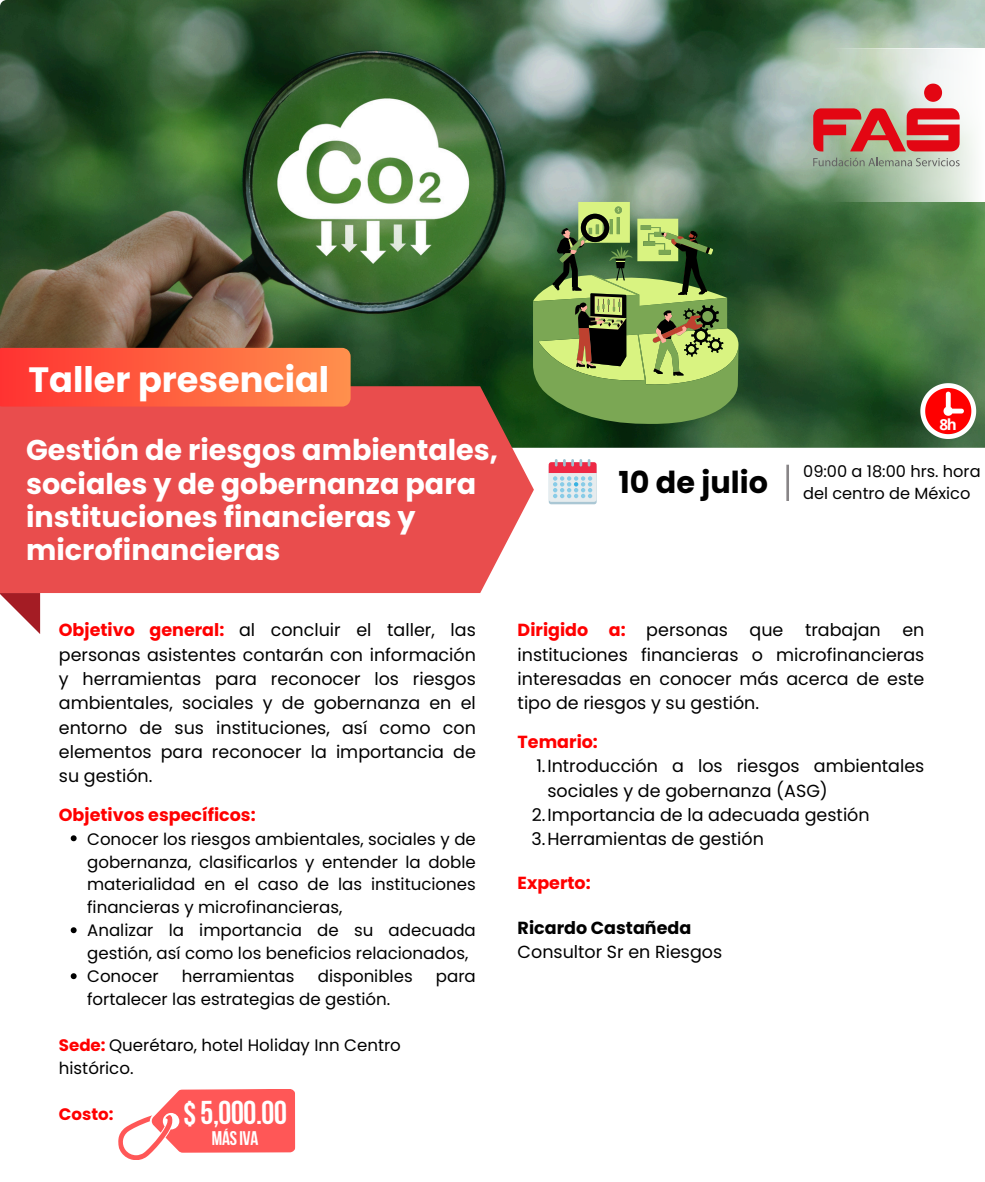
<style>
.page{position:relative;width:985px;height:1182px;background:#fff}
.page>*{position:absolute;margin:0;border:0;box-sizing:border-box;transform-origin:0 0}
.t1{font:700 35.09px "Poppins";color:#fff}
.t2{font:700 32.81px "Bebas Neue";color:#fff}
.t3{font:700 30.19px "Poppins";color:#000}
.t4{font:700 28.61px/33.2px "Poppins";color:#fff}
.t5{font:700 19.6px "Bebas Neue";color:#fff}
.t6{font:17.5px/24.3px "Poppins";color:#000;text-align:justify}
.t7{font:700 17.5px "Poppins";color:#f00}
.t8{font:700 17.5px "Poppins";color:#000}
.t9{font:16.62px/22.9px "Poppins";color:#000}
.t10{font:700 16.62px "Poppins";color:#f00}
.t11{font:16.19px/22.3px "Poppins";color:#000}
.t12{font:700 15.22px "Open Sans";color:#fff}
.s1{font-weight:700;color:#f00}
</style>
<div class="page">
<img style="left:0;top:0;width:984px;height:447px">
<svg style="left:831px;top:48px;width:153px;height:154px"></svg>
<div style="left:548px;top:464px;width:48px;height:40px;background:#aac7d4;border-radius:2px"></div>
<div style="left:548px;top:462px;width:48px;height:40px;background:#e6ecee;border-radius:3px"></div>
<svg style="left:548px;top:459px;width:48px;height:39px"></svg>
<svg style="left:0;top:593px;width:40px;height:40px"></svg>
<div style="left:0;top:386px;width:533px;height:207px;background:#e94d4d"></div>
<svg style="left:920px;top:383px;width:56px;height:56px"></svg>
<hr style="left:786px;top:464px;width:3px;height:37px;background:#888587">
<svg style="left:813px;top:158px;width:146px;height:8px"></svg>
<svg style="left:813px;top:84px;width:146px;height:67px;background:#ce7c76"></svg>
<svg style="left:0;top:348px;width:350px;height:58px;background:#fe603e"></svg>
<svg style="left:71px;top:835px;width:6px;height:6px"></svg>
<svg style="left:71px;top:927px;width:6px;height:6px"></svg>
<svg style="left:71px;top:973px;width:6px;height:6px"></svg>
<svg style="left:118px;top:1089px;width:177px;height:70px"></svg>
<svg style="left:533px;top:202px;width:205px;height:222px;background:#74934f"></svg>
<p class="t1" style="left:29px;top:355px;width:302px">Taller presencial</p>
<h2 class="t4" style="left:26px;top:434px;width:473px">Gestión de riesgos ambientales, sociales y de gobernanza para instituciones financieras y microfinancieras</h2>
<h5 class="t3" style="left:618px;top:461px;width:151px">10 de julio</h5>
<p class="t12" style="left:939px;top:414px;width:19px">8h</p>
<h4 class="t11" style="left:803px;top:460px;width:179px">09:00 a 18:00 hrs. hora del centro de México</h4>
<h1 class="t6" style="left:59px;top:618px;width:418px"><span class="s1">Objetivo general:</span> al concluir el taller, las personas asistentes contarán con información y herramientas para reconocer los riesgos ambientales, sociales y de gobernanza en el entorno de sus instituciones, así como con elementos para reconocer la importancia de su gestión.</h1>
<p class="t7" style="left:59px;top:802px;width:198px">Objetivos específicos:</p>
<p class="t9" style="left:87px;top:827px;width:390px;text-align:justify">Conocer los riesgos ambientales, sociales y de gobernanza, clasificarlos y entender la doble materialidad en el caso de las instituciones financieras y microfinancieras,</p>
<p class="t9" style="left:87px;top:919px;width:390px">Analizar la importancia de su adecuada gestión, así como los beneficios relacionados,</p>
<p class="t9" style="left:87px;top:965px;width:73px">Conocer</p>
<p class="t9" style="left:182px;top:965px;width:114px">herramientas</p>
<p class="t9" style="left:318px;top:965px;width:96px">disponibles</p>
<p class="t9" style="left:436px;top:965px;width:41px">para</p>
<p class="t9" style="left:87px;top:987px;width:305px">fortalecer las estrategias de gestión.</p>
<p class="t9" style="left:59px;top:1033px;width:343px"><span class="s1">Sede:</span> Querétaro, hotel Holiday Inn Centro histórico.</p>
<p class="t10" style="left:59px;top:1102px;width:56px">Costo:</p>
<h2 class="t2" style="left:183px;top:1100px;width:105px;rotate:-1deg">$5,000.00</h2>
<p class="t5" style="left:211px;top:1130px;width:48px;rotate:-1deg">másIVA</p>
<h5 class="t6" style="left:517px;top:618px;width:408px"><span class="s1">Dirigido a:</span> personas que trabajan en instituciones financieras o microfinancieras interesadas en conocer más acerca de este tipo de riesgos y su gestión.</h5>
<h4 class="t7" style="left:517px;top:729px;width:82px">Temario:</h4>
<p class="t6" style="left:547px;top:754px;width:378px;text-indent:-11px">1.Introducción a los riesgos ambientales sociales y de gobernanza (ASG)</p>
<p class="t6" style="left:532px;top:802px;width:339px">2.Importancia de la adecuada gestión</p>
<p class="t6" style="left:531px;top:826px;width:234px">3.Herramientas de gestión</p>
<h5 class="t7" style="left:517px;top:870px;width:75px">Experto:</h5>
<h5 class="t8" style="left:517px;top:915px;width:175px">Ricardo Castañeda</h5>
<h4 class="t6" style="left:517px;top:939px;width:206px">Consultor Sr en Riesgos</h4>
</div>
